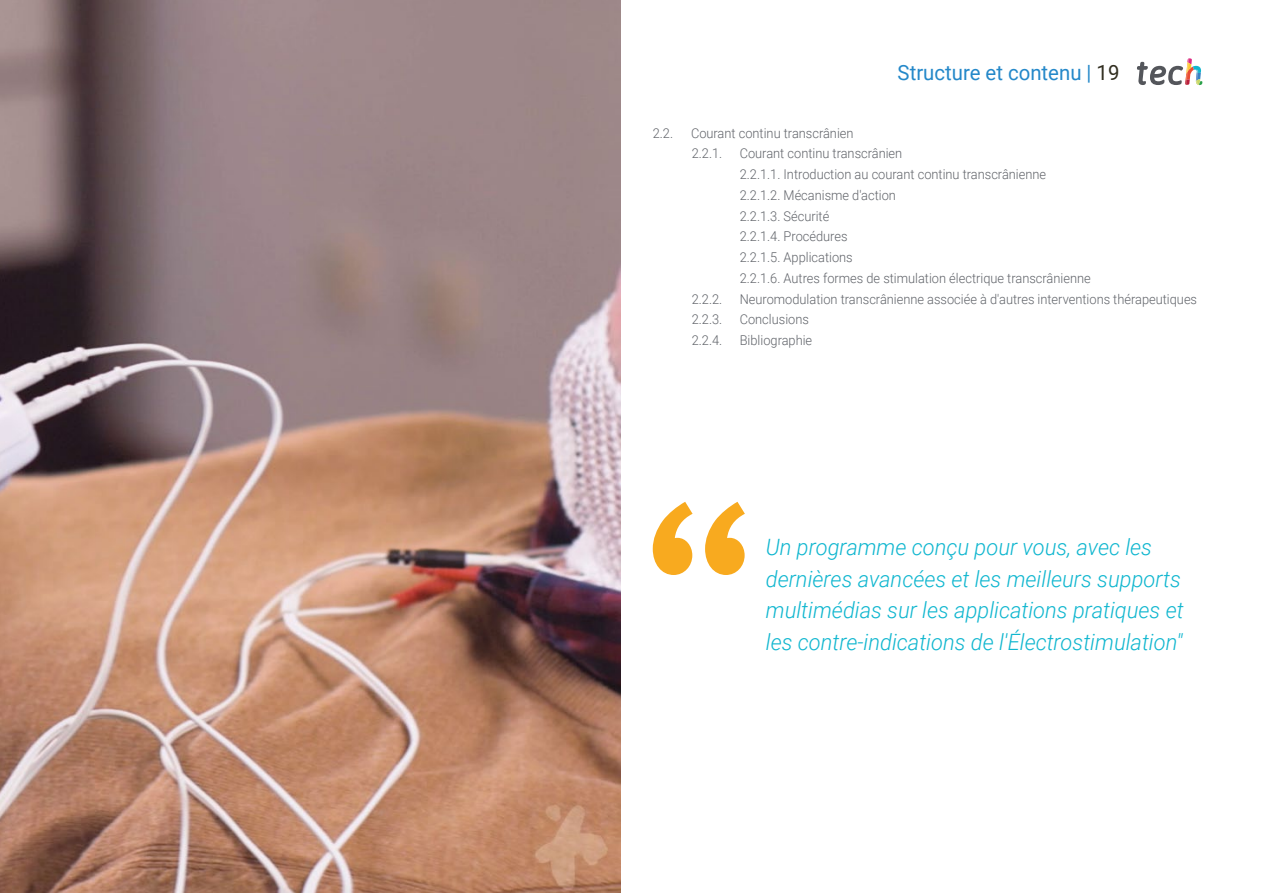
<style>
.page{position:relative;width:1263px;height:893px;background:#fff}
.page>*{position:absolute;margin:0;border:0;box-sizing:border-box;transform-origin:0 0}
.t1{font:italic 300 22.5px/31.5px "Roboto";color:#0fb6cf}
.t2{font:21px "Roboto";color:#2488c9}
.t3{font:300 13.5px/20.7px "Roboto";color:#61646a;scale:.95 1}
.s1{color:#312e20}
</style>
<div class="page">
<svg style="left:653px;top:502px;width:92px;height:73px"></svg>
<img style="left:0;top:0;width:621px;height:893px">
<svg style="left:1137px;top:58px;width:65px;height:28px"></svg>
<h2 class="t2" style="left:898px;top:57px;width:223px">Structure et contenu | <span class="s1">19</span></h2>
<p class="t3" style="left:653px;top:122px;width:23px">2.2.</p>
<p class="t3" style="left:691px;top:122px;width:173px">Courant continu transcrânien<br>2.2.1.</p>
<p class="t3" style="left:740px;top:143px;width:371px">Courant continu transcrânien<br>2.2.1.1. Introduction au courant continu transcrânienne<br>2.2.1.2. Mécanisme d'action<br>2.2.1.3. Sécurité<br>2.2.1.4. Procédures<br>2.2.1.5. Applications<br>2.2.1.6. Autres formes de stimulation électrique transcrânienne</p>
<p class="t3" style="left:692px;top:288px;width:34px">2.2.2.</p>
<p class="t3" style="left:740px;top:288px;width:483px">Neuromodulation transcrânienne associée à d'autres interventions thérapeutiques</p>
<p class="t3" style="left:692px;top:309px;width:34px">2.2.3.</p>
<p class="t3" style="left:740px;top:309px;width:74px">Conclusions</p>
<p class="t3" style="left:692px;top:330px;width:34px">2.2.4.</p>
<p class="t3" style="left:740px;top:330px;width:78px">Bibliographie</p>
<h1 class="t1" style="left:766px;top:531px;width:419px">Un programme conçu pour vous, avec les dernières avancées et les meilleurs supports multimédias sur les applications pratiques et les contre-indications de l'Électrostimulation"</h1>
</div>
